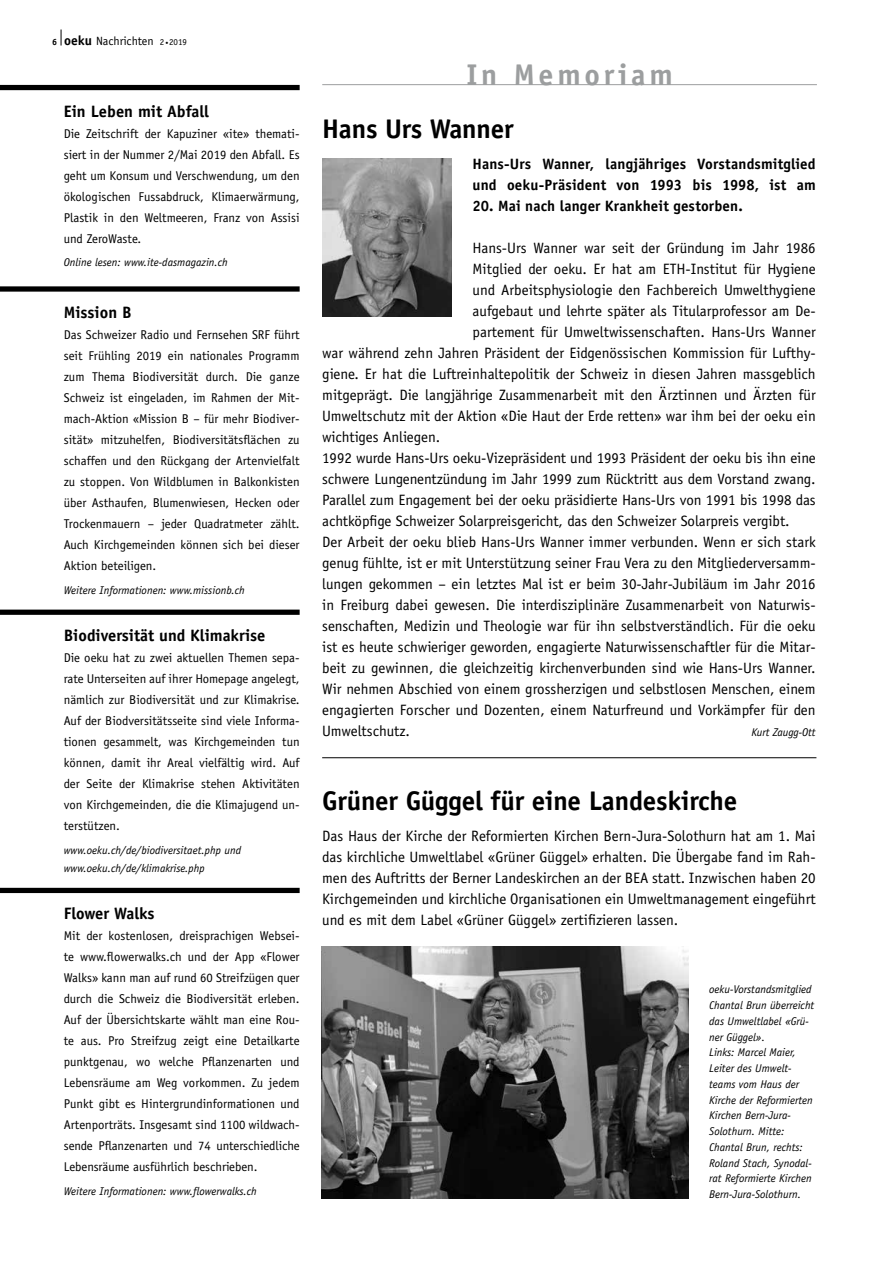
<style>
.page{position:relative;width:893px;height:1263px;background:#fff}
.page>*{position:absolute;margin:0;border:0;box-sizing:border-box;transform-origin:0 0}
.t1{font:700 30px "Officina Sans";letter-spacing:.125em;color:#9c9e9f}
.t2{font:700 27px "Officina Sans";letter-spacing:-.01em;color:#000}
.t3{font:700 16.5px "Officina Sans";color:#000}
.t4{font:15px/21px "Officina Sans";color:#000;text-align:justify}
.t5{font:700 15px/21px "Officina Sans";letter-spacing:.005em;color:#000}
.t6{font:12.75px/21px "Officina Sans";color:#000;text-align:justify}
.t7{font:12px "Officina Sans";color:#000}
.t8{font:italic 11.25px/15.8px "Officina Sans";color:#000}
.s1{font-weight:700;font-size:9px}
.s2{font-weight:700;font-size:13.5px}
.s3{font-size:9px}
.s4{font-size:6px}
</style>
<div class="page">
<svg style="left:61px;top:30px;width:1px;height:15px"></svg>
<div style="left:0;top:85px;width:300px;height:5px;background:#000"></div>
<div style="left:0;top:286px;width:300px;height:6px;background:#000"></div>
<div style="left:0;top:610px;width:300px;height:5px;background:#000"></div>
<div style="left:0;top:888px;width:300px;height:5px;background:#000"></div>
<hr style="left:322px;top:84px;width:495px;height:1px;background:#9c9e9f">
<hr style="left:322px;top:757px;width:494px;height:1px;background:#000">
<img style="left:322px;top:159px;width:129px;height:157px">
<img style="left:322px;top:946px;width:366px;height:252px">
<p class="t7" style="left:52px;top:34px;width:136px"><span class="s1">6</span> <span class="s2">oeku</span> Nachrichten <span class="s3">2</span> <span class="s4">•</span><span class="s3">2019</span></p>
<p class="t3" style="left:64px;top:101px;width:147px">Ein Leben mit Abfall</p>
<p class="t6" style="left:64px;top:123px;width:237px">Die Zeitschrift der Kapuziner «ite» themati&shy;siert in der Nummer 2/Mai 2019 den Abfall. Es geht um Konsum und Verschwendung, um den ökologischen Fussabdruck, Klimaerwärmung, Plastik in den Weltmeeren, Franz von Assisi und ZeroWaste.</p>
<p class="t8" style="left:64px;top:255px;width:166px">Online lesen: www.ite-dasmagazin.ch</p>
<p class="t3" style="left:64px;top:302px;width:69px">Mission B</p>
<p class="t6" style="left:64px;top:324px;width:237px">Das Schweizer Radio und Fernsehen SRF führt seit Frühling 2019 ein nationales Programm zum Thema Biodiversität durch. Die ganze Schweiz ist eingeladen, im Rahmen der Mit&shy;mach-Aktion «Mission B – für mehr Biodiver&shy;sität» mitzuhelfen, Biodiversitätsflächen zu schaffen und den Rückgang der Artenvielfalt zu stoppen. Von Wildblumen in Balkonkisten über Asthaufen, Blumenwiesen, Hecken oder Trockenmauern – jeder Quadratmeter zählt.<br>Auch Kirchgemeinden können sich bei dieser Aktion beteiligen.</p>
<p class="t8" style="left:64px;top:582px;width:182px">Weitere Informationen: www.missionb.ch</p>
<p class="t3" style="left:64px;top:625px;width:203px">Biodiversität und Klimakrise</p>
<p class="t6" style="left:64px;top:647px;width:237px">Die oeku hat zu zwei aktuellen Themen sepa&shy;rate Unterseiten auf ihrer Homepage angelegt, nämlich zur Biodiversität und zur Klimakrise.<br>Auf der Biodversitätsseite sind viele Informa&shy;tionen gesammelt, was Kirchgemeinden tun können, damit ihr Areal vielfältig wird. Auf der Seite der Klimakrise stehen Aktivitäten von Kirchgemeinden, die die Klimajugend un&shy;terstützen.</p>
<p class="t8" style="left:64px;top:841px;width:179px;line-height:18px">www.oeku.ch/de/biodiversitaet.php und www.oeku.ch/de/klimakrise.php</p>
<p class="t3" style="left:64px;top:903px;width:92px">Flower Walks</p>
<p class="t6" style="left:64px;top:926px;width:237px">Mit der kostenlosen, dreisprachigen Websei&shy;te www.flowerwalks.ch und der App «Flower Walks» kann man auf rund 60 Streifzügen quer durch die Schweiz die Biodiversität erleben.<br>Auf der Übersichtskarte wählt man eine Rou&shy;te aus. Pro Streifzug zeigt eine Detailkarte punktgenau, wo welche Pflanzenarten und Lebensräume am Weg vorkommen. Zu jedem Punkt gibt es Hintergrundinformationen und Artenporträts. Insgesamt sind 1100 wildwach&shy;sende Pflanzenarten und 74 unterschiedliche Lebensräume ausführlich beschrieben.</p>
<p class="t8" style="left:64px;top:1183px;width:195px">Weitere Informationen: www.flowerwalks.ch</p>
<h1 class="t1" style="left:466px;top:56px;width:208px">In Memoriam</h1>
<h2 class="t2" style="left:322px;top:112px;width:193px">Hans Urs Wanner</h2>
<p class="t5" style="left:473px;top:153px;width:345px">Hans-Urs Wanner, langjähriges Vorstandsmitglied und oeku-Präsident von 1993 bis 1998, ist am</p>
<p class="t5" style="left:473px;top:195px;width:272px">20. Mai nach langer Krankheit gestorben.</p>
<p class="t4" style="left:473px;top:237px;width:345px">Hans-Urs Wanner war seit der Gründung im Jahr 1986</p>
<p class="t4" style="left:473px;top:258px;width:345px">Mitglied der oeku. Er hat am ETH-Institut für Hygiene</p>
<p class="t4" style="left:473px;top:279px;width:345px">und Arbeitsphysiologie den Fachbereich Umwelthygiene</p>
<p class="t4" style="left:473px;top:300px;width:345px">aufgebaut und lehrte später als Titularprofessor am De-</p>
<p class="t4" style="left:473px;top:321px;width:345px">partement für Umweltwissenschaften. Hans-Urs Wanner</p>
<p class="t4" style="left:322px;top:342px;width:495px">war während zehn Jahren Präsident der Eidgenössischen Kommission für Lufthy-</p>
<p class="t4" style="left:322px;top:363px;width:495px">giene. Er hat die Luftreinhaltepolitik der Schweiz in diesen Jahren massgeblich</p>
<p class="t4" style="left:322px;top:384px;width:495px">mitgeprägt. Die langjährige Zusammenarbeit mit den Ärztinnen und Ärzten für</p>
<p class="t4" style="left:322px;top:405px;width:495px">Umweltschutz mit der Aktion «Die Haut der Erde retten» war ihm bei der oeku ein</p>
<p class="t4" style="left:322px;top:426px;width:120px">wichtiges Anliegen.</p>
<p class="t4" style="left:322px;top:447px;width:495px">1992 wurde Hans-Urs oeku-Vizepräsident und 1993 Präsident der oeku bis ihn eine</p>
<p class="t4" style="left:322px;top:468px;width:495px">schwere Lungenentzündung im Jahr 1999 zum Rücktritt aus dem Vorstand zwang.</p>
<p class="t4" style="left:322px;top:489px;width:495px">Parallel zum Engagement bei der oeku präsidierte Hans-Urs von 1991 bis 1998 das</p>
<p class="t4" style="left:322px;top:510px;width:469px">achtköpfige Schweizer Solarpreisgericht, das den Schweizer Solarpreis vergibt.</p>
<p class="t4" style="left:322px;top:531px;width:495px">Der Arbeit der oeku blieb Hans-Urs Wanner immer verbunden. Wenn er sich stark</p>
<p class="t4" style="left:322px;top:552px;width:495px">genug fühlte, ist er mit Unterstützung seiner Frau Vera zu den Mitgliederversamm-</p>
<p class="t4" style="left:322px;top:573px;width:495px">lungen gekommen – ein letztes Mal ist er beim 30-Jahr-Jubiläum im Jahr 2016</p>
<p class="t4" style="left:322px;top:594px;width:495px">in Freiburg dabei gewesen. Die interdisziplinäre Zusammenarbeit von Naturwis-</p>
<p class="t4" style="left:322px;top:615px;width:495px">senschaften, Medizin und Theologie war für ihn selbstverständlich. Für die oeku</p>
<p class="t4" style="left:322px;top:636px;width:495px">ist es heute schwieriger geworden, engagierte Naturwissenschaftler für die Mitar-</p>
<p class="t4" style="left:322px;top:657px;width:495px">beit zu gewinnen, die gleichzeitig kirchenverbunden sind wie Hans-Urs Wanner.</p>
<p class="t4" style="left:322px;top:678px;width:495px">Wir nehmen Abschied von einem grossherzigen und selbstlosen Menschen, einem</p>
<p class="t4" style="left:322px;top:699px;width:495px">engagierten Forscher und Dozenten, einem Naturfreund und Vorkämpfer für den</p>
<p class="t4" style="left:322px;top:720px;width:89px">Umweltschutz.</p>
<p class="t8" style="left:751px;top:724px;width:65px">Kurt Zaugg-Ott</p>
<h2 class="t2" style="left:322px;top:784px;width:417px">Grüner Güggel für eine Landeskirche</h2>
<p class="t4" style="left:322px;top:825px;width:495px">Das Haus der Kirche der Reformierten Kirchen Bern-Jura-Solothurn hat am 1. Mai das kirchliche Umweltlabel «Grüner Güggel» erhalten. Die Übergabe fand im Rah&shy;men des Auftritts der Berner Landeskirchen an der BEA statt. Inzwischen haben 20<br>Kirchgemeinden und kirchliche Organisationen ein Umweltmanagement eingeführt und es mit dem Label «Grüner Güggel» zertifizieren lassen.</p>
<p class="t8" style="left:709px;top:982px;width:107px">oeku-Vorstandsmitglied<br>Chantal Brun überreicht das Umweltlabel «Grü&shy;ner Güggel».<br>Links: Marcel Maier,<br>Leiter des Umwelt&shy;teams vom Haus der<br>Kirche der Reformierten<br>Kirchen Bern-Jura-<br>Solothurn. Mitte:<br>Chantal Brun, rechts:<br>Roland Stach, Synodal&shy;rat Reformierte Kirchen<br>Bern-Jura-Solothurn.</p>
</div>
